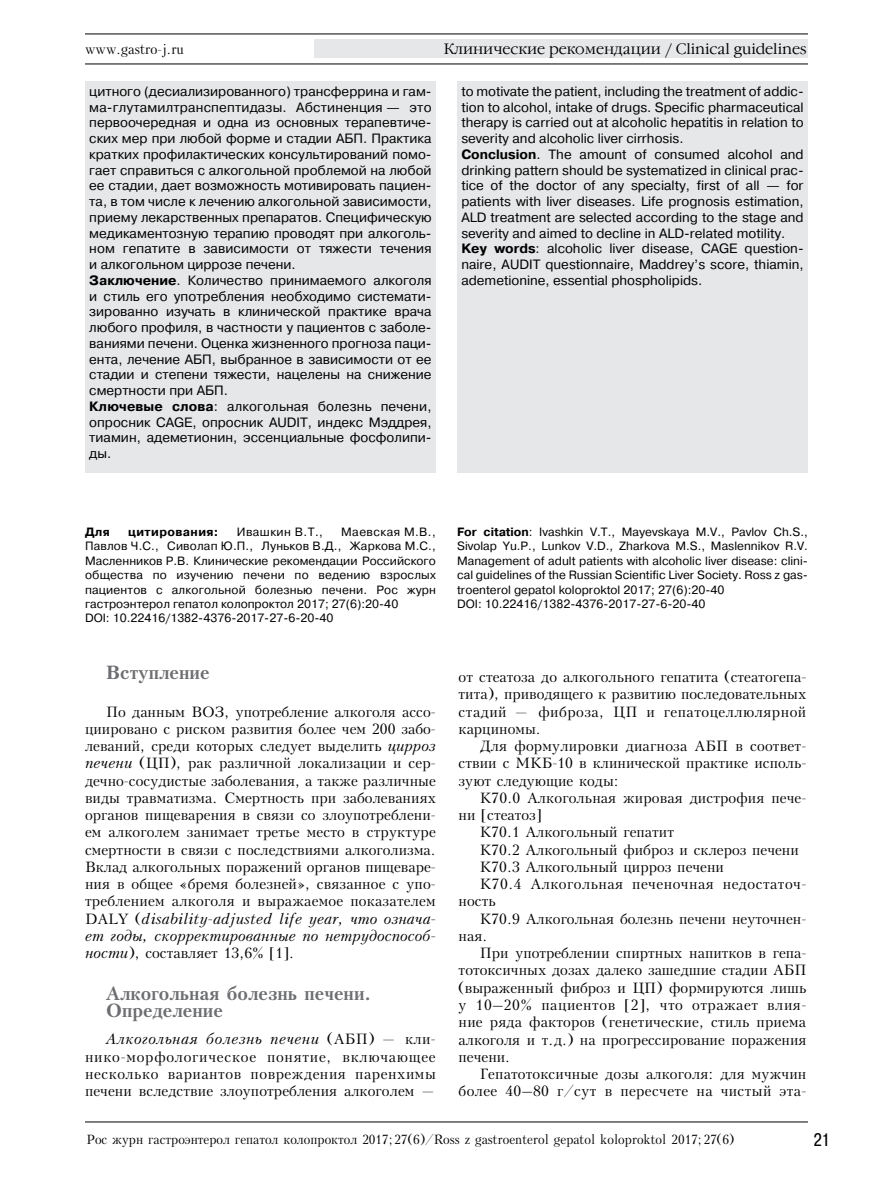
<style>
.page{position:relative;width:893px;height:1191px;background:#fff}
.page>*{position:absolute;margin:0;border:0;box-sizing:border-box;transform-origin:0 0}
.t1{font:700 18px/16.5px "Kudrashov";color:#6d6e71}
.t2{font:18px "Pragmatica Cond C";color:#000}
.t3{font:300 15px "Garamond C";color:#000}
.t4{font:14.25px/17.2px "Kudrashov";color:#000;text-align:justify}
.t5{font:14.25px "Kudrashov";letter-spacing:.03em;color:#000}
.t6{font:14.25px "Kudrashov";letter-spacing:.025em;color:#000}
.t7{font:14.25px "Kudrashov";letter-spacing:.035em;color:#000}
.t8{font:13.5px/15.8px "Pragmatica C";color:#000}
.t9{font:13.5px "Kudrashov";color:#000;scale:.95 1}
.t10{font:12.75px "Kudrashov";color:#000;scale:.95 1}
.t11{font:12px/14.4px "Pragmatica C";color:#000}
.t12{font:700 12px "Pragmatica C";letter-spacing:.035em;color:#000}
.t13{font:12px "Pragmatica C";letter-spacing:.035em;color:#000}
.s1{font-style:italic}
.s2{font-weight:700}
</style>
<div class="page">
<hr style="left:85px;top:34px;width:723px;height:1px;background:#000">
<hr style="left:85px;top:64px;width:723px;height:1px;background:#000">
<div style="left:315px;top:40px;width:493px;height:18px;background:#e6e7e8"></div>
<hr style="left:85px;top:1121px;width:723px;height:1px;background:#000">
<div style="left:85px;top:81px;width:351px;height:391px;background:#e6e7e8"></div>
<div style="left:457px;top:81px;width:351px;height:391px;background:#e6e7e8"></div>
<p class="t9" style="left:85px;top:41px;width:106px">www.gastro-j.ru</p>
<p class="t3" style="left:444px;top:41px;width:364px">Клинические рекомендации / Clinical guidelines</p>
<p class="t8" style="left:89px;top:83px;width:344px">цитного (десиализированного) трансферрина и гам&shy;ма<span class="s1">-</span>глутамилтранспептидазы. Абстиненция — это первоочередная и одна из основных терапевтиче&shy;ских мер при любой форме и стадии АБП. Практика кратких профилактических консультирований помо&shy;гает справиться с алкогольной проблемой на любой ее стадии, дает возможность мотивировать пациен&shy;та, в том числе к лечению алкогольной зависимости, приему лекарственных препаратов. Специфическую медикаментозную терапию проводят при алкоголь&shy;ном гепатите в зависимости от тяжести течения и алкогольном циррозе печени.<br><span class="s2">Заключение</span>. Количество принимаемого алкоголя и стиль его употребления необходимо системати&shy;зированно изучать в клинической практике врача любого профиля, в частности у пациентов с заболе&shy;ваниями печени. Оценка жизненного прогноза паци&shy;ента, лечение АБП, выбранное в зависимости от ее стадии и степени тяжести, нацелены на снижение смертности при АБП.<br><span class="s2">Ключевые слова</span>: алкогольная болезнь печени, опросник CAGE, опросник AUDIT, индекс Мэддрея, тиамин, адеметионин, эссенциальные фосфолипи&shy;ды.</p>
<p class="t8" style="left:461px;top:83px;width:344px">to motivate the patient, including the treatment of addic&shy;tion to alcohol, intake of drugs. Specific pharmaceutical therapy is carried out at alcoholic hepatitis in relation to severity and alcoholic liver cirrhosis.<br><span class="s2">Conclusion</span>. The amount of consumed alcohol and drinking pattern should be systematized in clinical prac&shy;tice of the doctor of any specialty, first of all — for patients with liver diseases. Life prognosis estimation, ALD treatment are selected according to the stage and severity and aimed to decline in ALD-related motility.<br><span class="s2">Key words</span>: alcoholic liver disease, CAGE question&shy;naire, AUDIT questionnaire, Maddrey’s score, thiamin, ademetionine, essential phospholipids.</p>
<p class="t11" style="left:85px;top:525px;width:352px;text-indent:256px">Маевская М.В., Павлов Ч.С., Сиволап Ю.П., Луньков В.Д., Жаркова М.С., Масленников Р.В. Клинические рекомендации Российского общества по изучению печени по ведению взрослых пациентов с алкогольной болезнью печени. Рос журн гастроэнтерол гепатол колопроктол 2017; 27(6):20-40<br>DOI: 10.22416/1382-4376-2017-27-6-20-40</p>
<p class="t11" style="left:457px;top:525px;width:352px"><span class="s2">For citation</span>: Ivashkin V.T., Mayevskaya M.V., Pavlov Ch.S., Sivolap Yu.P., Lunkov V.D., Zharkova M.S., Maslennikov R.V.<br>Management of adult patients with alcoholic liver disease: clini&shy;cal guidelines of the Russian Scientific Liver Society. Ross z gas&shy;troenterol gepatol koloproktol 2017; 27(6):20-40<br>DOI: 10.22416/1382-4376-2017-27-6-20-40</p>
<p class="t12" style="left:85px;top:525px;width:26px">Для</p>
<p class="t12" style="left:128px;top:525px;width:92px">цитирования:</p>
<p class="t13" style="left:237px;top:525px;width:88px">Ивашкин В.Т.,</p>
<h1 class="t1" style="left:106px;top:664px;width:105px">Вступление</h1>
<p class="t4" style="left:85px;top:703px;width:353px;text-indent:21px">По данным ВОЗ, употребление алкоголя ассо&shy;циировано с риском развития более чем 200 забо&shy;леваний, среди которых следует выделить <span class="s1">цирроз печени</span> (ЦП), рак различной локализации и сер&shy;дечно-сосудистые заболевания, а также различные виды травматизма. Смертность при заболеваниях органов пищеварения в связи со злоупотреблени&shy;ем алкоголем занимает третье место в структуре смертности в связи с последствиями алкоголизма.<br>Вклад алкогольных поражений органов пищеваре&shy;ния в общее «бремя болезней», связанное с упо&shy;треблением алкоголя и выражаемое показателем DALY (<span class="s1">disability-adjusted life year, что означа&shy;ет годы, скорректированные по нетрудоспособ&shy;ности</span>), составляет 13,6% [1].</p>
<h1 class="t1" style="left:106px;top:985px;width:266px">Алкогольная болезнь печени.<br>Определение</h1>
<p class="t4" style="left:85px;top:1031px;width:352px;text-indent:21px"><span class="s1">Алкогольная болезнь печени</span> (АБП) — кли&shy;нико-морфологическое понятие, включающее несколько вариантов повреждения паренхимы печени вследствие злоупотребления алкоголем —</p>
<p class="t4" style="left:459px;top:668px;width:349px">от стеатоза до алкогольного гепатита (стеатогепа&shy;тита), приводящего к развитию последовательных стадий — фиброза, ЦП и гепатоцеллюлярной карциномы.</p>
<p class="t4" style="left:459px;top:737px;width:349px;text-indent:21px">Для формулировки диагноза АБП в соответ&shy;ствии с МКБ‑10 в клинической практике исполь&shy;зуют следующие коды:</p>
<p class="t4" style="left:480px;top:789px;width:328px">K70.0 Алкогольная жировая дистрофия пече-</p>
<p class="t4" style="left:459px;top:806px;width:85px">ни [стеатоз]</p>
<p class="t4" style="left:480px;top:824px;width:196px">K70.1 Алкогольный гепатит</p>
<p class="t4" style="left:480px;top:841px;width:321px">K70.2 Алкогольный фиброз и склероз печени</p>
<p class="t4" style="left:480px;top:858px;width:246px">K70.3 Алкогольный цирроз печени</p>
<p class="t5" style="left:480px;top:876px;width:328px">K70.4 Алкогольная печеночная недостаточ-</p>
<p class="t4" style="left:459px;top:893px;width:39px">ность</p>
<p class="t4" style="left:480px;top:910px;width:328px">K70.9 Алкогольная болезнь печени неуточнен-</p>
<p class="t4" style="left:459px;top:927px;width:30px">ная.</p>
<p class="t4" style="left:480px;top:944px;width:328px">При употреблении спиртных напитков в гепа-</p>
<p class="t4" style="left:459px;top:962px;width:349px">тотоксичных дозах далеко зашедшие стадии АБП</p>
<p class="t4" style="left:459px;top:979px;width:349px">(выраженный фиброз и ЦП) формируются лишь</p>
<p class="t7" style="left:459px;top:996px;width:349px">у 10–20% пациентов [2], что отражает влия-</p>
<p class="t4" style="left:459px;top:1013px;width:349px">ние ряда факторов (генетические, стиль приема</p>
<p class="t4" style="left:459px;top:1031px;width:349px">алкоголя и т.д.) на прогрессирование поражения</p>
<p class="t4" style="left:459px;top:1048px;width:53px">печени.</p>
<p class="t4" style="left:480px;top:1065px;width:328px">Гепатотоксичные дозы алкоголя: для мужчин</p>
<p class="t6" style="left:459px;top:1083px;width:349px">более 40–80 г/сут в пересчете на чистый эта-</p>
<p class="t10" style="left:87px;top:1132px;width:683px">Рос журн гастроэнтерол гепатол колопроктол 2017;27(6)/Ross z gastroenterol gepatol koloproktol 2017;27(6)</p>
<h1 class="t2" style="left:814px;top:1130px;width:18px">21</h1>
</div>
